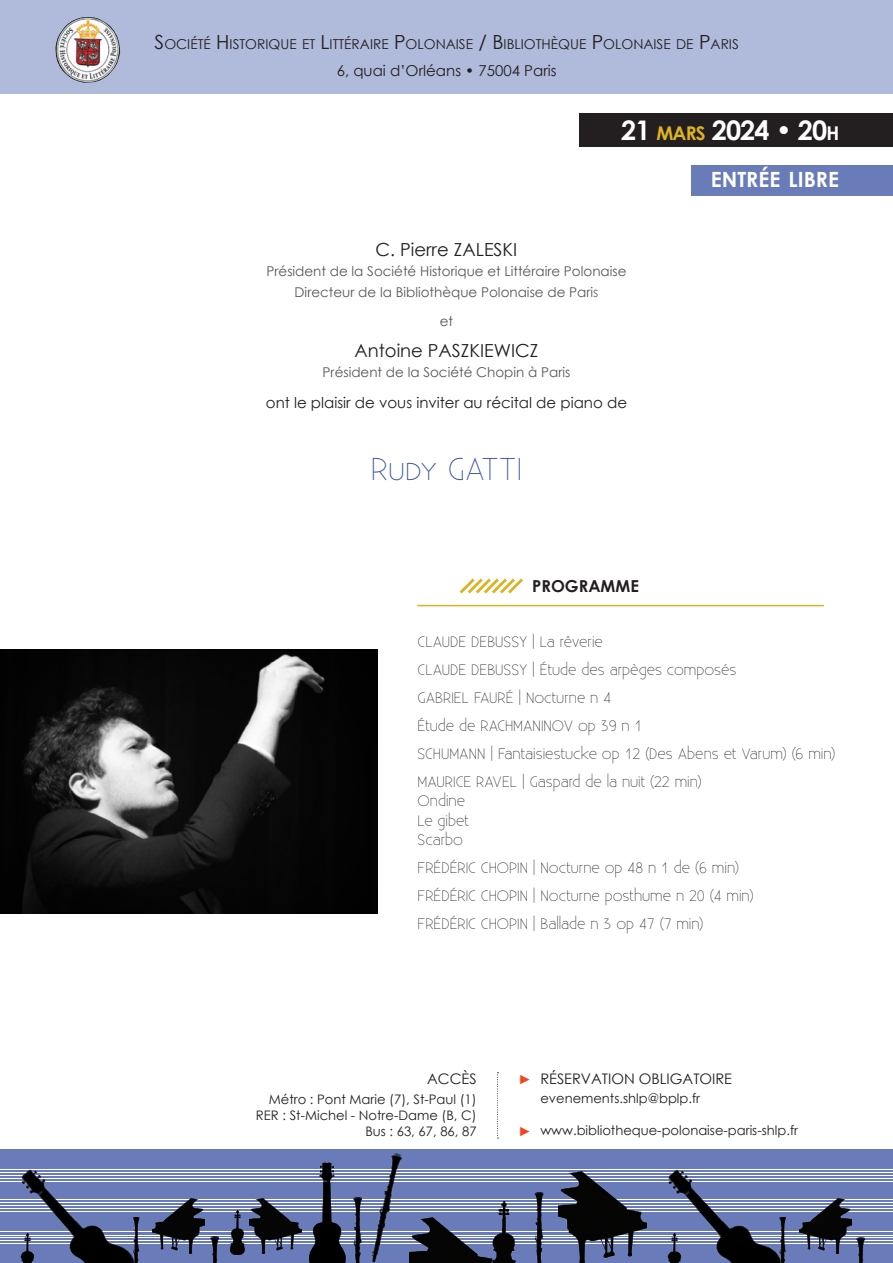
<style>
.page{position:relative;width:893px;height:1263px;background:#fff}
.page>*{position:absolute;margin:0;border:0;box-sizing:border-box;transform-origin:0 0}
.t1{font:300 31.5px "Existence";color:#3a53a3}
.t2{font:700 27px "Century Gothic";letter-spacing:-.03em;color:#fff}
.t3{font:700 21px "Century Gothic";color:#fff}
.t4{font:18px "Century Gothic";color:#231f20}
.t5{font:700 16.5px "Century Gothic";color:#231f20}
.t6{font:300 15px "Existence";color:#231f20}
.t7{font:15px "Century Gothic";color:#231f20}
.t8{font:14.55px "Century Gothic";color:#231f20}
.t9{font:13.65px "Century Gothic";color:#231f20}
.t10{font:13.5px "Century Gothic";color:#57585a}
.t11{font:13.05px "Century Gothic";color:#231f20}
.t12{font:13.05px "Century Gothic";color:#ef4722}
.s1{font-size:19.5px}
.s2{font-size:18.9px;color:#ddb223}
.s3{font-style:inherit}
.s4{font-size:18.9px}
.s5{color:#6c6d70}
</style>
<div class="page">
<div style="left:0;top:0;width:893px;height:94px;background:#b0bada"></div>
<div style="left:579px;top:113px;width:314px;height:33px;background:#231f20"></div>
<div style="left:691px;top:165px;width:202px;height:30px;background:#697cb9"></div>
<div style="left:0;top:1149px;width:893px;height:114px;background:#697cb9"></div>
<hr style="left:0;top:1169px;width:893px;height:1px;background:#fff">
<hr style="left:0;top:1172px;width:893px;height:1px;background:#fff">
<hr style="left:0;top:1175px;width:893px;height:1px;background:#fff">
<hr style="left:0;top:1178px;width:893px;height:1px;background:#fff">
<hr style="left:0;top:1181px;width:893px;height:1px;background:#fff">
<hr style="left:0;top:1199px;width:893px;height:1px;background:#fff">
<hr style="left:0;top:1202px;width:893px;height:1px;background:#fff">
<hr style="left:0;top:1205px;width:893px;height:1px;background:#fff">
<hr style="left:0;top:1208px;width:893px;height:1px;background:#fff">
<hr style="left:0;top:1211px;width:893px;height:1px;background:#fff">
<hr style="left:0;top:1231px;width:893px;height:1px;background:#fff">
<hr style="left:0;top:1235px;width:893px;height:1px;background:#fff">
<hr style="left:0;top:1237px;width:893px;height:1px;background:#fff">
<hr style="left:0;top:1240px;width:893px;height:1px;background:#fff">
<hr style="left:0;top:1243px;width:893px;height:1px;background:#fff">
<img style="left:55px;top:17px;width:66px;height:66px">
<img style="left:559px;top:1171px;width:88px;height:92px">
<img style="left:534px;top:1193px;width:10px;height:70px">
<img style="left:497px;top:1201px;width:19px;height:62px">
<img style="left:428px;top:1217px;width:69px;height:46px">
<img style="left:21px;top:1169px;width:96px;height:94px">
<img style="left:308px;top:1162px;width:32px;height:101px">
<img style="left:250px;top:1198px;width:52px;height:55px">
<img style="left:215px;top:1211px;width:45px;height:44px">
<img style="left:189px;top:1237px;width:51px;height:26px">
<img style="left:20px;top:1233px;width:17px;height:30px">
<img style="left:155px;top:1198px;width:50px;height:55px">
<img style="left:117px;top:1217px;width:38px;height:46px">
<img style="left:340px;top:1153px;width:88px;height:110px">
<img style="left:668px;top:1169px;width:96px;height:94px">
<img style="left:856px;top:1237px;width:10px;height:26px">
<img style="left:667px;top:1233px;width:17px;height:30px">
<img style="left:802px;top:1198px;width:50px;height:56px">
<img style="left:764px;top:1217px;width:38px;height:46px">
<svg style="left:497px;top:1072px;width:1px;height:66px"></svg>
<hr style="left:417px;top:605px;width:407px;height:1px;background:#ddb223">
<svg style="left:459px;top:578px;width:64px;height:16px"></svg>
<img style="left:0;top:649px;width:377px;height:265px">
<p class="t9" style="left:155px;top:35px;width:585px"><span class="s1">S</span>OCIÉTÉ <span class="s1">H</span>ISTORIQUE ET <span class="s1">L</span>ITTÉRAIRE <span class="s1">P</span>OLONAISE <span class="s1">/ B</span>IBLIOTH ÈQUE <span class="s1">P</span>OLONAISE DE <span class="s1">P</span>ARIS</p>
<p class="t7" style="left:337px;top:60px;width:221px">6, quai d’Orléans • 75004 Paris</p>
<p class="t2" style="left:621px;top:109px;width:220px">21 <span class="s2">MARS</span> 2024 <span class="s3">•</span> 20<span class="s4">H</span></p>
<p class="t3" style="left:711px;top:164px;width:130px">ENTRÉE LIBRE</p>
<p class="t4" style="left:376px;top:237px;width:143px">C. Pierre ZALESKI</p>
<p class="t10" style="left:266px;top:262px;width:361px">Président de la Société Historique et Littéraire Polonaise</p>
<p class="t10" style="left:295px;top:282px;width:305px">Directeur de la Bibliothèque Polonaise de Pari<span class="s5">s</span></p>
<p class="t10" style="left:440px;top:312px;width:15px">et</p>
<p class="t4" style="left:354px;top:338px;width:186px">Antoine PASZKIEWICZ</p>
<p class="t10" style="left:323px;top:363px;width:249px">Président de la Société Chopin à Paris</p>
<p class="t7" style="left:266px;top:392px;width:363px">ont le plaisir de vous inviter au récital de piano de</p>
<p class="t1" style="left:371px;top:452px;width:153px">Rudy GATTI</p>
<p class="t5" style="left:532px;top:574px;width:60px">PROGRAMME</p>
<p class="t6" style="left:418px;top:633px;width:187px">CLAUDE DEBUSSY | La rêverie</p>
<p class="t6" style="left:418px;top:661px;width:320px">CLAUDE DEBUSSY | Étude des arpèges composés</p>
<p class="t6" style="left:418px;top:689px;width:195px">GABRIEL FAURÉ | Nocturne n 4</p>
<p class="t6" style="left:418px;top:717px;width:226px">Étude de RACHMANINOV op 39 n 1</p>
<p class="t6" style="left:418px;top:745px;width:419px">SCHUMANN | Fantaisiestucke op 12 (Des Abens et Varum) (6 min)</p>
<p class="t6" style="left:418px;top:773px;width:286px">MAURICE RAVEL | Gaspard de la nuit (22 min)</p>
<p class="t6" style="left:418px;top:793px;width:49px">Ondine</p>
<p class="t6" style="left:418px;top:812px;width:53px">Le gibet</p>
<p class="t6" style="left:418px;top:832px;width:47px">Scarbo</p>
<p class="t6" style="left:418px;top:860px;width:323px">FRÉDÉRIC CHOPIN | Nocturne op 48 n 1 de (6 min)</p>
<p class="t6" style="left:418px;top:888px;width:338px">FRÉDÉRIC CHOPIN | Nocturne posthume n 20 (4 min)</p>
<p class="t6" style="left:418px;top:916px;width:287px">FRÉDÉRIC CHOPIN | Ballade n 3 op 47 (7 min)</p>
<p class="t8" style="left:427px;top:1069px;width:51px">ACCÈS</p>
<p class="t8" style="left:540px;top:1069px;width:193px">RÉSERVATION OBLIGATOIRE</p>
<p class="t11" style="left:269px;top:1090px;width:209px">Métro : Pont Marie (7), St-Paul (1)</p>
<p class="t11" style="left:256px;top:1106px;width:222px">RER : St-Michel - Notre-Dame (B, C)</p>
<p class="t11" style="left:365px;top:1122px;width:113px">Bus : 63, 67, 86, 87</p>
<p class="t12" style="left:518px;top:1070px;width:14px">►</p>
<p class="t11" style="left:540px;top:1089px;width:161px">evenements.shlp@bplp.fr</p>
<p class="t11" style="left:540px;top:1121px;width:259px">www.bibliotheque-polonaise-paris-shlp.fr</p>
<p class="t12" style="left:518px;top:1122px;width:14px">►</p>
</div>
